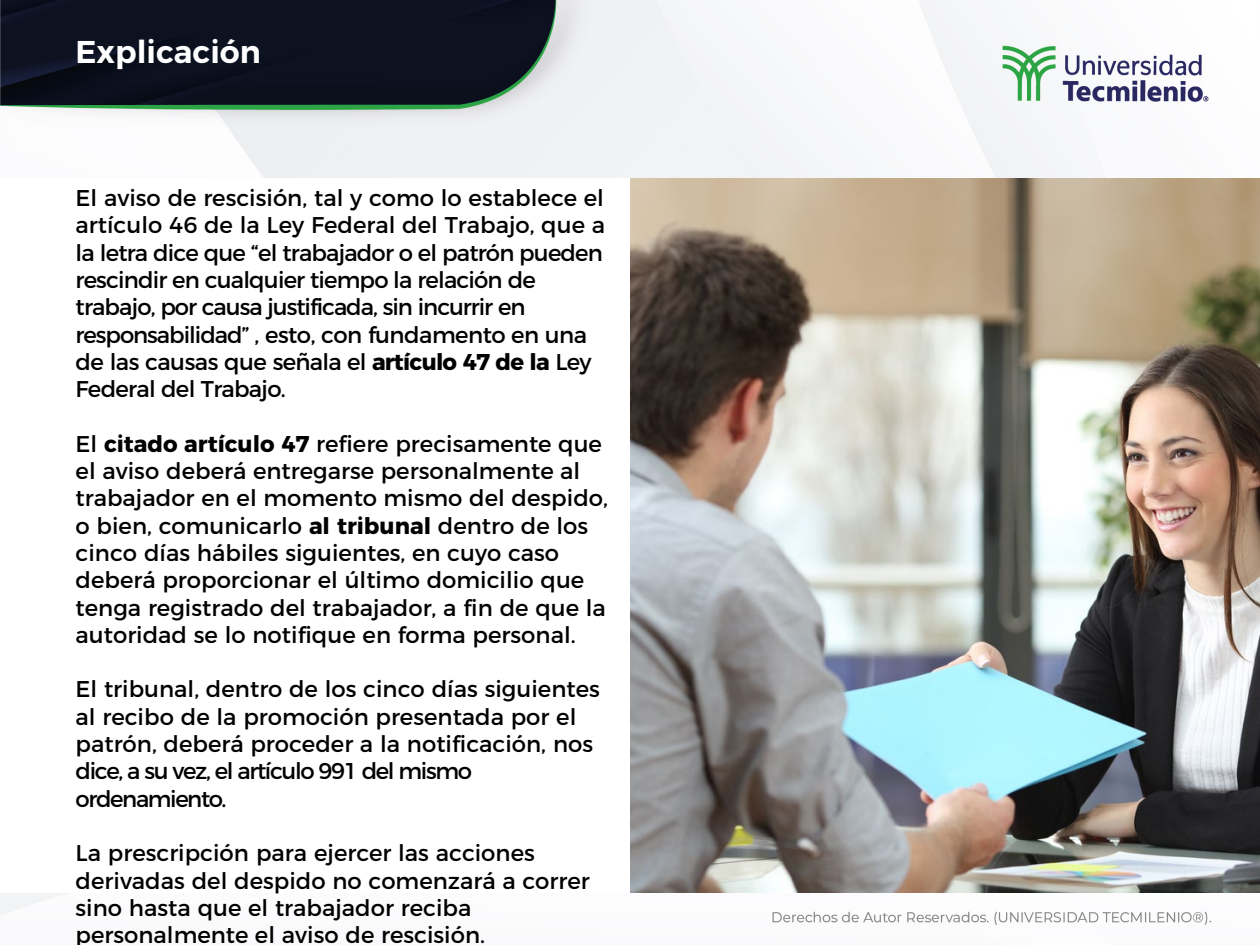
<style>
.page{position:relative;width:1260px;height:945px;background:#fff}
.page>*{position:absolute;margin:0;border:0;box-sizing:border-box;transform-origin:0 0}
.t1{font:600 31.5px "Montserrat";color:#fff}
.t2{font:22.75px/27.3px "Montserrat";color:#000}
.t3{font:22.75px/27.3px "Montserrat";letter-spacing:-.035em;color:#000}
.s1{font-weight:700}
</style>
<div class="page">
<img style="left:0;top:0;width:1260px;height:925px">
<div style="left:0;top:178px;width:630px;height:714px;background:#fff"></div>
<img style="left:630px;top:178px;width:630px;height:714px">
<h1 class="t1" style="left:76px;top:26px;width:187px">Explicación</h1>
<p class="t3" style="left:76px;top:183px;width:531px">El aviso de rescisión, tal y como lo establece el artículo 46 de la Ley Federal del Trabajo, que a la letra dice que “el trabajador o el patrón pueden rescindir en cualquier tiempo la relación de trabajo, por causa justificada, sin incurrir en responsabilidad” , esto, con fundamento en una de las causas que señala el <span class="s1">artículo 47 de la</span> Ley Federal del Trabajo.</p>
<p class="t2" style="left:76px;top:428px;width:534px">El <span class="s1">citado artículo 47</span> refiere precisamente que el aviso deberá entregarse personalmente al trabajador en el momento mismo del despido, o bien, comunicarlo <span class="s1">al tribunal</span> dentro de los cinco días hábiles siguientes, en cuyo caso deberá proporcionar el último domicilio que tenga registrado del trabajador, a fin de que la autoridad se lo notifique en forma personal.</p>
<p class="t2" style="left:76px;top:674px;width:526px">El tribunal, dentro de los cinco días siguientes al recibo de la promoción presentada por el patrón, deberá proceder a la notificación, nos dice, a su vez, el artículo 991 del mismo ordenamiento.</p>
<p class="t2" style="left:76px;top:838px;width:516px">La prescripción para ejercer las acciones derivadas del despido no comenzará a correr sino hasta que el trabajador reciba personalmente el aviso de rescisión.</p>
</div>
